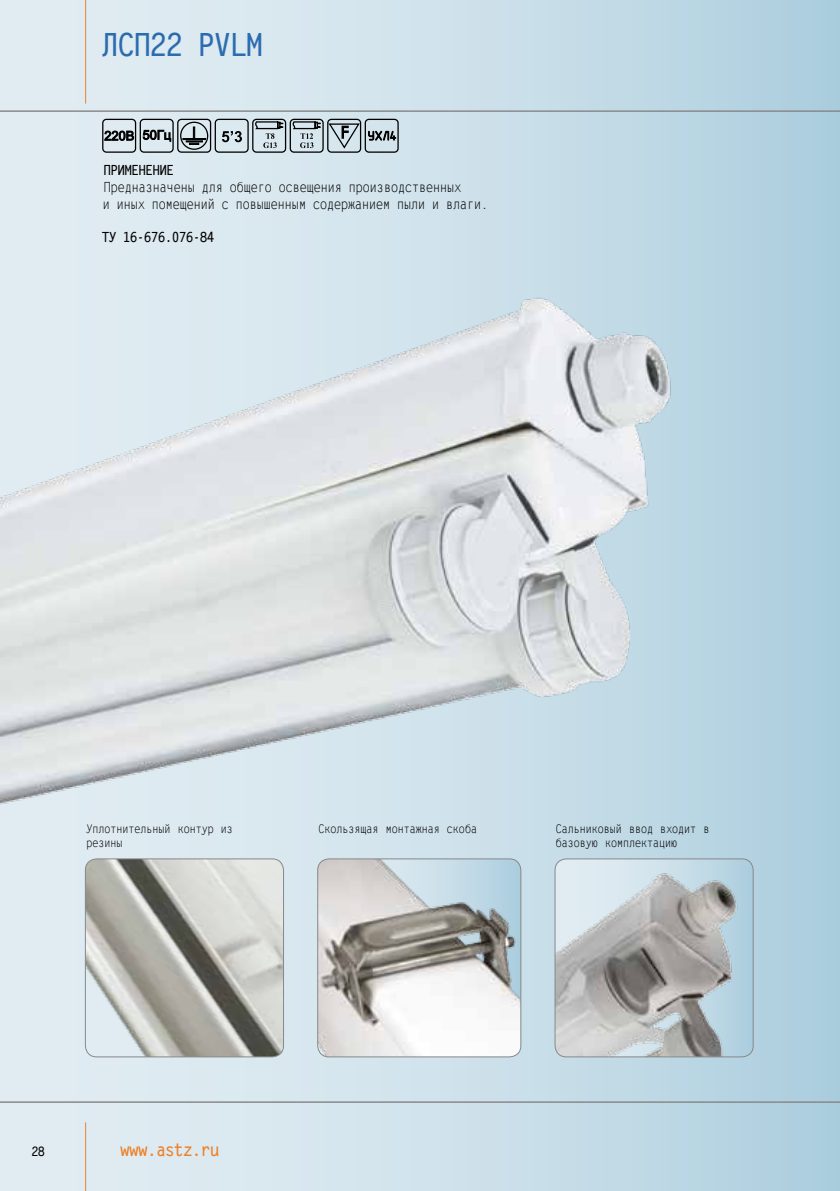
<style>
.page{position:relative;width:840px;height:1191px;background:#fff}
.page>*{position:absolute;margin:0;border:0;box-sizing:border-box;transform-origin:0 0}
.t1{font:700 32px "Letter Gothic";color:#2b6caf}
.t2{font:700 17.8px "Letter Gothic";color:#ee8027}
.t3{font:14px/16.8px "Letter Gothic";color:#000}
.t4{font:700 14px "Letter Gothic";color:#000}
.t5{font:700 13px "Letter Gothic";color:#000}
.t6{font:12px/14.4px "Letter Gothic";color:#000}
</style>
<div class="page">
<div style="left:0;top:0;width:839px;height:1191px;background:linear-gradient(to right,#e8f0f4,#b1d0e0)"></div>
<hr style="left:85px;top:0;width:1px;height:104px;background:#ee8027">
<hr style="left:85px;top:1122px;width:1px;height:69px;background:#ee8027">
<hr style="left:0;top:1101px;width:839px;height:1px;background:#87888a">
<hr style="left:0;top:111px;width:839px;height:1px;background:#87888a">
<img style="left:0;top:216px;width:736px;height:600px">
<img style="left:85px;top:859px;width:198px;height:198px">
<div style="left:85px;top:858px;width:199px;height:199px;border:1px solid #87888a;border-radius:11px"></div>
<img style="left:317px;top:859px;width:203px;height:198px">
<div style="left:317px;top:858px;width:204px;height:199px;border:1px solid #87888a;border-radius:11px"></div>
<img style="left:554px;top:859px;width:198px;height:198px">
<div style="left:554px;top:858px;width:199px;height:199px;border:1px solid #87888a;border-radius:11px"></div>
<div style="left:364px;top:119px;width:34px;height:34px;border:1px solid #000;border-radius:4px"></div>
<svg style="left:368px;top:127px;width:28px;height:17px"></svg>
<svg style="left:102px;top:119px;width:259px;height:34px;background:#a3adb2"></svg>
<h1 class="t1" style="left:102px;top:25px;width:162px">ЛСП22 PVLM</h1>
<p class="t4" style="left:104px;top:161px;width:8px">применени</p>
<p class="t4" style="left:167px;top:161px;width:8px">Е</p>
<p class="t3" style="left:103px;top:179px;width:386px">Предназначены для общего освещения производственных<br>и иных помещений с повышенным содержанием пыли и влаги.</p>
<p class="t4" style="left:102px;top:229px;width:113px">ТУ 16-676.076-84</p>
<p class="t6" style="left:86px;top:821px;width:148px">Уплотнительный контур из резины</p>
<p class="t6" style="left:318px;top:821px;width:160px">Скользящая монтажная скоба</p>
<p class="t6" style="left:555px;top:821px;width:155px">Сальниковый ввод входит в базовую комплектацию</p>
<p class="t5" style="left:32px;top:1142px;width:14px">28</p>
<p class="t2" style="left:120px;top:1138px;width:100px">www.astz.ru</p>
</div>
